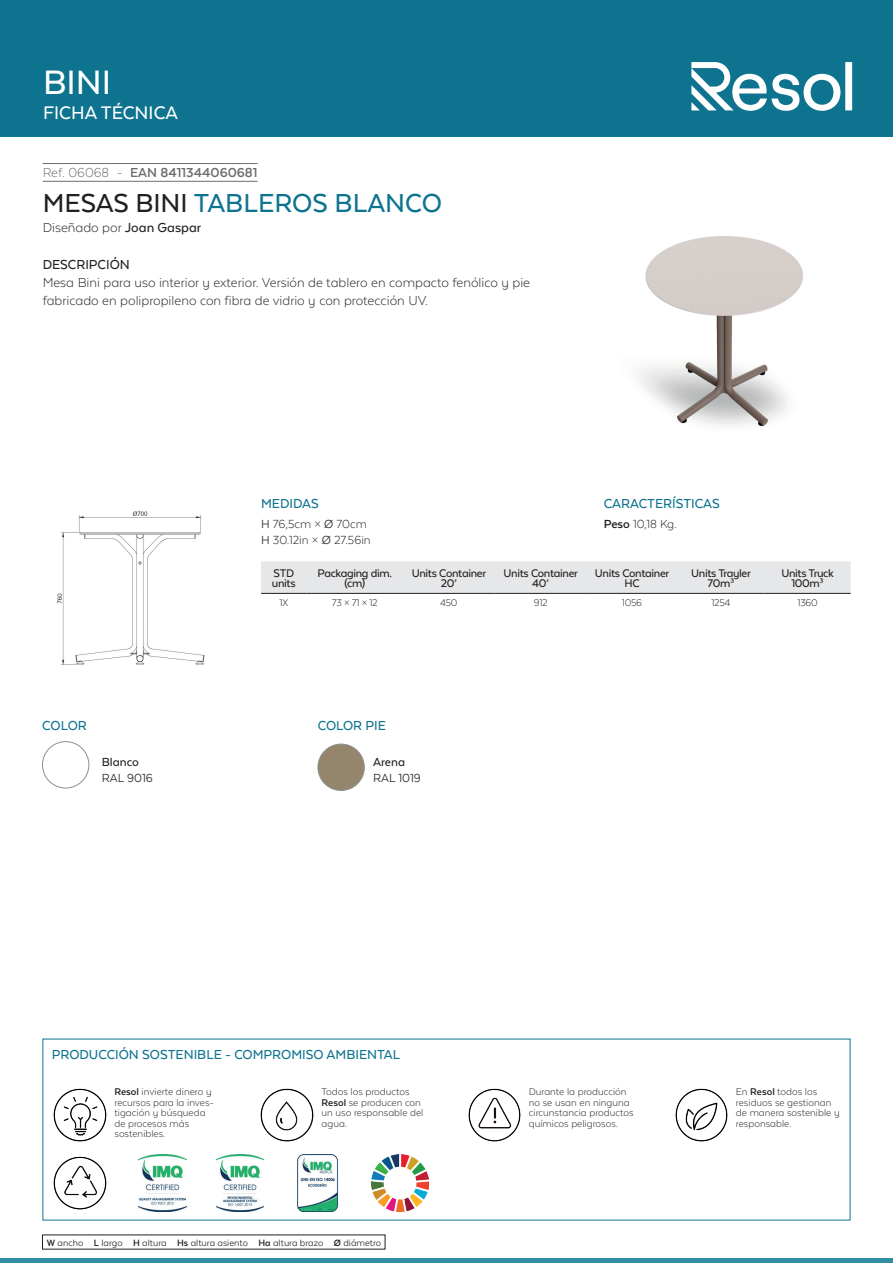
<style>
.page{position:relative;width:893px;height:1263px;background:#fff}
.page>*{position:absolute;margin:0;border:0;box-sizing:border-box;transform-origin:0 0}
.t1{font:500 39px "Texta Alt";color:#fff}
.t2{font:500 30px "Texta Alt";color:#0d738f}
.t3{font:500 21px "Texta Alt";color:#fff}
.t4{font:300 15px/18px "Texta Alt";color:#231f20}
.t5{font:500 15px "Texta Alt";color:#0d738f}
.t6{font:700 15px "Texta Alt";color:#6c6d70}
.t7{font:500 15px "Texta Alt";color:#231f20}
.t8{font:300 13.5px/16.2px "Texta Alt";color:#231f20}
.t9{font:13.5px "Texta Alt";color:#231f20}
.t10{font:500 13.5px "Texta Alt";color:#231f20}
.t11{font:500 12.75px/10.5px "Texta Alt";letter-spacing:-.025em;color:#231f20;text-align:center}
.t12{font:300 11.25px/10.5px "Texta Alt";color:#231f20}
.t13{font:10.5px "Texta Alt";color:#231f20}
.s1{font-weight:300}
.s2{color:#231f20}
.s3{font-weight:500}
.s4{font-weight:700}
.s5{font-weight:400}
</style>
<div class="page">
<div style="left:0;top:0;width:893px;height:137px;background:#0d738f"></div>
<hr style="left:0;top:1259px;width:893px;height:4px;background:#348ea3">
<svg style="left:691px;top:62px;width:161px;height:49px"></svg>
<hr style="left:43px;top:163px;width:215px;height:1px;background:#6c6d70">
<hr style="left:43px;top:181px;width:215px;height:1px;background:#6c6d70">
<img style="left:637px;top:236px;width:166px;height:191px">
<img style="left:42px;top:742px;width:47px;height:46px;border-radius:23px">
<div style="left:42px;top:741px;width:47px;height:47px;border:1px solid #89948d;border-radius:50%"></div>
<div style="left:318px;top:744px;width:46px;height:46px;background:#95856c;border-radius:23px"></div>
<div style="left:318px;top:744px;width:46px;height:47px;border:1px solid #89948d;border-radius:50%"></div>
<img style="left:57px;top:511px;width:148px;height:154px">
<div style="left:261px;top:561px;width:590px;height:32px;background:#e6e7e9"></div>
<hr style="left:261px;top:593px;width:46px;height:1px;background:#231f20">
<hr style="left:307px;top:593px;width:96px;height:1px;background:#231f20">
<hr style="left:403px;top:593px;width:92px;height:1px;background:#231f20">
<hr style="left:495px;top:593px;width:92px;height:1px;background:#231f20">
<hr style="left:587px;top:593px;width:90px;height:1px;background:#231f20">
<hr style="left:677px;top:593px;width:88px;height:1px;background:#231f20">
<hr style="left:765px;top:593px;width:86px;height:1px;background:#231f20">
<img style="left:53px;top:1088px;width:54px;height:54px">
<img style="left:260px;top:1088px;width:54px;height:54px">
<img style="left:468px;top:1088px;width:53px;height:54px">
<img style="left:675px;top:1088px;width:53px;height:54px">
<img style="left:53px;top:1156px;width:54px;height:54px">
<img style="left:138px;top:1155px;width:48px;height:56px">
<img style="left:216px;top:1155px;width:48px;height:56px">
<img style="left:297px;top:1155px;width:41px;height:56px">
<img style="left:372px;top:1155px;width:56px;height:56px">
<h1 class="t1" style="left:43px;top:62px;width:70px">BINI</h1>
<h3 class="t3" style="left:43px;top:102px;width:136px">FICHA TÉCNICA</h3>
<h3 class="t6" style="left:43px;top:164px;width:216px"><span class="s1">Ref. 06068 -</span> EAN 8411344060681</h3>
<h2 class="t2" style="left:43px;top:188px;width:401px"><span class="s2">MESAS BINI</span> TABLEROS BLANCO</h2>
<h3 class="t4" style="left:43px;top:218px;width:160px">Diseñado por <span class="s3">Joan Gaspar</span></h3>
<h3 class="t7" style="left:43px;top:257px;width:89px">DESCRIPCIÓN</h3>
<h3 class="t4" style="left:43px;top:273px;width:489px">Mesa Bini para uso interior y exterior. Versión de tablero en compacto fenólico y pie fabricado en polipropileno con fibra de vidrio y con protección UV.</h3>
<h3 class="t5" style="left:42px;top:718px;width:46px">COLOR</h3>
<p class="t10" style="left:102px;top:755px;width:39px">Blanco</p>
<p class="t9" style="left:102px;top:771px;width:52px">RAL 9016</p>
<h3 class="t5" style="left:604px;top:495px;width:117px">CARACTERÍSTICAS</h3>
<p class="t8" style="left:604px;top:516px;width:75px"><span class="s4">Peso</span> 10,18 Kg.</p>
<h3 class="t5" style="left:261px;top:495px;width:59px">MEDIDAS</h3>
<p class="t8" style="left:261px;top:516px;width:111px"><span class="s5">H</span> 76,5cm × <span class="s5">Ø</span> 70cm<br><span class="s5">H</span> 30.12in × <span class="s5">Ø</span> 27.56in</p>
<p class="t11" style="left:272px;top:568px;width:25px;text-align:left">STD units</p>
<p class="t11" style="left:317px;top:568px;width:76px">Packaging dim. (cm)</p>
<p class="t11" style="left:412px;top:568px;width:76px">Units Container<br>20’</p>
<p class="t11" style="left:504px;top:568px;width:76px">Units Container<br>40’</p>
<p class="t11" style="left:595px;top:568px;width:76px">Units Container<br>HC</p>
<p class="t11" style="left:691px;top:568px;width:61px">Units Trayler<br>70m³</p>
<p class="t11" style="left:781px;top:568px;width:54px">Units Truck<br>100m³</p>
<p class="t12" style="left:279px;top:597px;width:10px">1X</p>
<p class="t12" style="left:332px;top:597px;width:47px">73 × 71 × 12</p>
<p class="t12" style="left:440px;top:597px;width:19px">450</p>
<p class="t12" style="left:534px;top:597px;width:15px">912</p>
<p class="t12" style="left:622px;top:597px;width:22px">1056</p>
<p class="t12" style="left:711px;top:597px;width:21px">1254</p>
<p class="t12" style="left:797px;top:597px;width:22px">1360</p>
<h3 class="t5" style="left:318px;top:718px;width:70px">COLOR PIE</h3>
<p class="t10" style="left:373px;top:755px;width:33px">Arena</p>
<p class="t9" style="left:373px;top:771px;width:49px">RAL 1019</p>
<h3 class="t5" style="left:52px;top:1047px;width:350px">PRODUCCIÓN SOSTENIBLE - COMPROMISO AMBIENTAL</h3>
<p class="t12" style="left:114px;top:1086px;width:101px"><span class="s4">Resol</span> invierte dinero y recursos para la inves&shy;tigación y búsqueda de procesos más sostenibles.</p>
<p class="t12" style="left:322px;top:1086px;width:103px">Todos los productos<br><span class="s4">Resol</span> se producen con un uso responsable del agua.</p>
<p class="t12" style="left:529px;top:1086px;width:106px">Durante la producción no se usan en ninguna circunstancia productos químicos peligrosos.</p>
<p class="t12" style="left:736px;top:1086px;width:105px">En <span class="s4">Resol</span> todos los residuos se gestionan de manera sostenible y responsable.</p>
<p class="t13" style="left:47px;top:1237px;width:336px"><span class="s4">W</span> ancho <span class="s4">L</span> largo <span class="s4">H</span> altura <span class="s4">Hs</span> altura asiento <span class="s4">Ha</span> altura brazo <span class="s4">Ø</span> diámetro</p>
</div>
